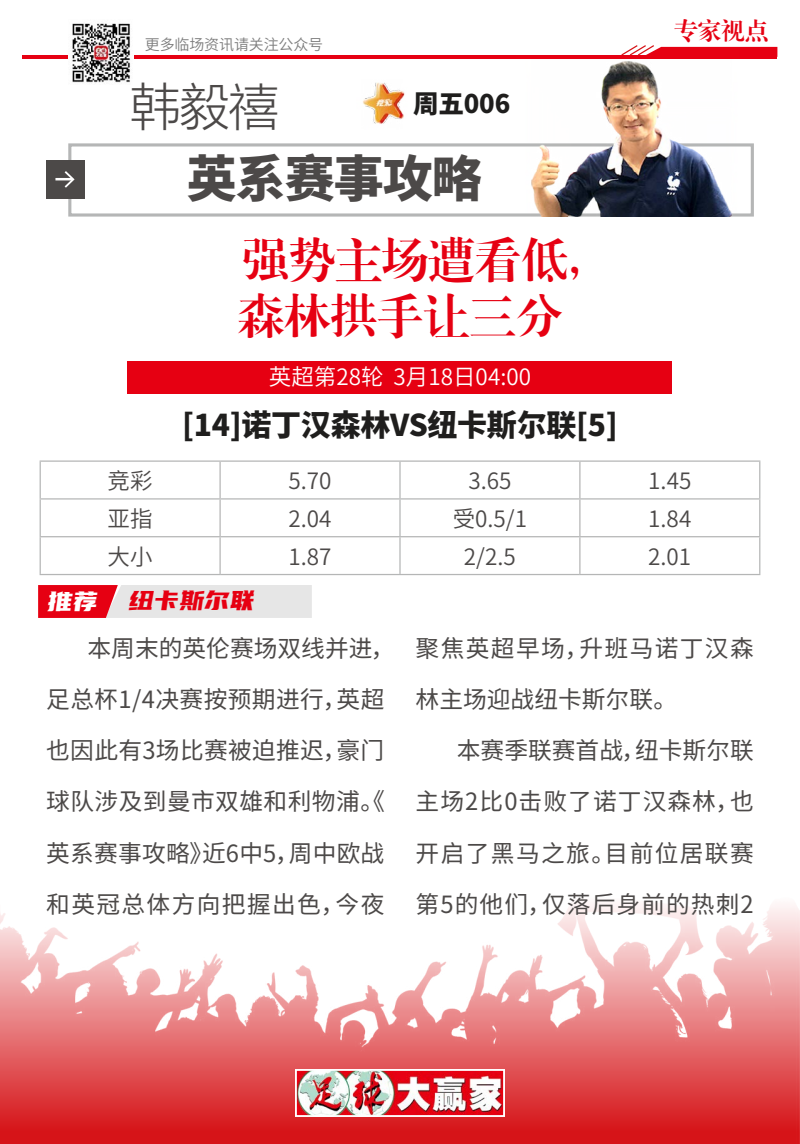
<style>
.page{position:relative;width:800px;height:1144px;background:#fff}
.page>*{position:absolute;margin:0;border:0;box-sizing:border-box;transform-origin:0 0}
.t1{font:900 50px "Noto Sans Hans";letter-spacing:-.02em;color:#4c4948}
.t2{font:300 50px "Microsoft Ya Hei";color:#4c4948}
.t3{font:46.88px/56.2px "CT Biao Song SJ";letter-spacing:-.01em;color:#e60012}
.t4{font:900 30px "Noto Sans Hans";letter-spacing:-.01em;color:#1f1e1d}
.t5{font:27.5px "You She Biao Ti Hei";color:#e60012}
.t6{font:900 25.62px "Noto Sans Hans";letter-spacing:-.01em;color:#1f1e1d}
.t7{font:23.75px/51.2px "Noto Sans Hans";letter-spacing:.015em;color:#4c4948}
.t8{font:23.75px/51.2px "Noto Sans Hans";letter-spacing:.055em;color:#4c4948}
.t9{font:23.75px "CT Biao Song SJ";color:#e60012}
.t10{font:600 22.5px "Noto Sans Hans";color:#4c4948}
.t11{font:600 22.5px "Noto Sans Hans";color:#fff}
.t12{font:600 15px "Noto Sans Hans";letter-spacing:-.01em;color:#7d7d7d}
.s1{color:#fff}
</style>
<div class="page">
<hr style="left:22px;top:55px;width:755px;height:4px;background:#e60012">
<svg style="left:739px;top:46px;width:38px;height:9px"></svg>
<img style="left:68px;top:23px;width:66px;height:60px">
<img style="left:0;top:905px;width:800px;height:239px">
<img style="left:298px;top:1072px;width:204px;height:42px">
<div style="left:295px;top:1069px;width:210px;height:48px;border:2px solid #fff"></div>
<div style="left:128px;top:361px;width:544px;height:33px;background:#e60012"></div>
<hr style="left:40px;top:460px;width:180px;height:2px;background:#b5b6b6">
<hr style="left:40px;top:462px;width:1px;height:36px;background:#b5b6b6">
<hr style="left:220px;top:460px;width:180px;height:2px;background:#b5b6b6">
<hr style="left:219px;top:462px;width:2px;height:36px;background:#b5b6b6">
<hr style="left:400px;top:460px;width:180px;height:2px;background:#b5b6b6">
<hr style="left:399px;top:462px;width:2px;height:36px;background:#b5b6b6">
<hr style="left:580px;top:460px;width:180px;height:2px;background:#b5b6b6">
<hr style="left:579px;top:462px;width:2px;height:36px;background:#b5b6b6">
<hr style="left:759px;top:462px;width:1px;height:36px;background:#b5b6b6">
<hr style="left:40px;top:498px;width:180px;height:1px;background:#b5b6b6">
<hr style="left:40px;top:499px;width:1px;height:37px;background:#b5b6b6">
<hr style="left:220px;top:498px;width:180px;height:1px;background:#b5b6b6">
<hr style="left:219px;top:499px;width:2px;height:37px;background:#b5b6b6">
<hr style="left:400px;top:498px;width:180px;height:1px;background:#b5b6b6">
<hr style="left:399px;top:499px;width:2px;height:37px;background:#b5b6b6">
<hr style="left:580px;top:498px;width:180px;height:1px;background:#b5b6b6">
<hr style="left:579px;top:499px;width:2px;height:37px;background:#b5b6b6">
<hr style="left:759px;top:499px;width:1px;height:37px;background:#b5b6b6">
<hr style="left:40px;top:536px;width:180px;height:1px;background:#b5b6b6">
<hr style="left:40px;top:537px;width:1px;height:37px;background:#b5b6b6">
<hr style="left:220px;top:536px;width:180px;height:1px;background:#b5b6b6">
<hr style="left:219px;top:537px;width:2px;height:37px;background:#b5b6b6">
<hr style="left:400px;top:536px;width:180px;height:1px;background:#b5b6b6">
<hr style="left:399px;top:537px;width:2px;height:37px;background:#b5b6b6">
<hr style="left:580px;top:536px;width:180px;height:1px;background:#b5b6b6">
<hr style="left:579px;top:537px;width:2px;height:37px;background:#b5b6b6">
<hr style="left:759px;top:537px;width:1px;height:37px;background:#b5b6b6">
<hr style="left:40px;top:574px;width:180px;height:1px;background:#b5b6b6">
<hr style="left:220px;top:574px;width:180px;height:1px;background:#b5b6b6">
<hr style="left:400px;top:574px;width:180px;height:1px;background:#b5b6b6">
<hr style="left:580px;top:574px;width:180px;height:1px;background:#b5b6b6">
<svg style="left:38px;top:585px;width:274px;height:33px;background:#e6a8ac"></svg>
<img style="left:363px;top:82px;width:42px;height:42px">
<div style="left:68px;top:143px;width:686px;height:74px;border:3px solid #b5b6b6"></div>
<div style="left:46px;top:161px;width:39px;height:38px;background:#4c4948"></div>
<svg style="left:55px;top:171px;width:20px;height:17px"></svg>
<img style="left:517px;top:45px;width:222px;height:172px">
<p class="t12" style="left:145px;top:36px;width:180px">更多临场资讯请关注公众号</p>
<h1 class="t2" style="left:131px;top:72px;width:149px">韩毅禧</h1>
<p class="t6" style="left:413px;top:89px;width:99px">周五006</p>
<h1 class="t1" style="left:187px;top:150px;width:296px">英系赛事攻略</h1>
<h2 class="t3" style="left:237px;top:233px;width:378px">强势主场遭看低，森林拱手让三分</h2>
<p class="t11" style="left:269px;top:364px;width:264px">英超第28轮 3月18日04:00</p>
<p class="t4" style="left:182px;top:408px;width:437px">[14]诺丁汉森林VS纽卡斯尔联[5]</p>
<p class="t9" style="left:674px;top:19px;width:96px">专家视点</p>
<p class="t10" style="left:108px;top:468px;width:46px">竞彩</p>
<p class="t10" style="left:288px;top:468px;width:45px">5.70</p>
<p class="t10" style="left:468px;top:468px;width:45px">3.65</p>
<p class="t10" style="left:648px;top:468px;width:45px">1.45</p>
<p class="t10" style="left:108px;top:506px;width:46px">亚指</p>
<p class="t10" style="left:288px;top:506px;width:45px">2.04</p>
<p class="t10" style="left:453px;top:506px;width:76px">受0.5/1</p>
<p class="t10" style="left:648px;top:506px;width:45px">1.84</p>
<p class="t10" style="left:108px;top:544px;width:46px">大小</p>
<p class="t10" style="left:288px;top:544px;width:45px">1.87</p>
<p class="t10" style="left:464px;top:544px;width:53px">2/2.5</p>
<p class="t10" style="left:648px;top:544px;width:45px">2.01</p>
<p class="t5" style="left:48px;top:584px;width:209px"><span class="s1">推荐</span> 纽卡斯尔联</p>
<p class="t7" style="left:46px;top:623px;width:350px;text-indent:41px">本周末的英伦赛场双线并进，足总杯1/4决赛按预期进行，英超也因此有3场比赛被迫推迟，豪门球队涉及到曼市双雄和利物浦。《英系赛事攻略》近6中5，周中欧战和英冠总体方向把握出色，今夜</p>
<p class="t8" style="left:416px;top:623px;width:340px">聚焦英超早场，升班马诺丁汉森林主场迎战纽卡斯尔联。</p>
<p class="t7" style="left:416px;top:725px;width:340px;text-align:justify;text-indent:41px">本赛季联赛首战，纽卡斯尔联主场2比0击败了诺丁汉森林，也开启了黑马之旅。目前位居联赛第5的他们，仅落后身前的热刺2</p>
</div>
